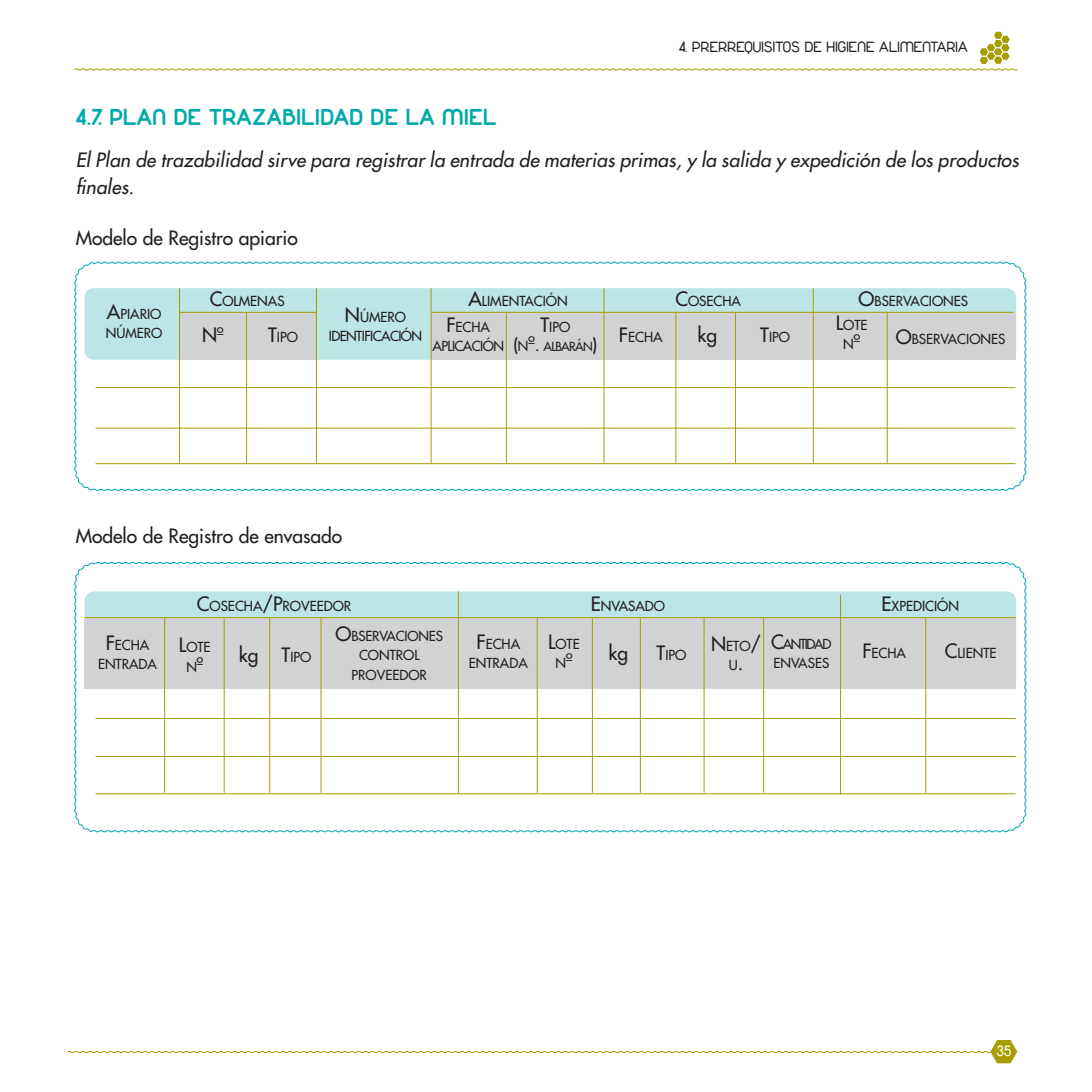
<style>
.page{position:relative;width:1092px;height:1092px;background:#fff}
.page>*{position:absolute;margin:0;border:0;box-sizing:border-box;transform-origin:0 0}
.t1{font:24.5px "Duepuntozerobold";letter-spacing:.02em;color:#00a9aa}
.t2{font:italic 19.25px/26.2px "Futura";letter-spacing:.01em;color:#231f20}
.t3{font:19.25px "Futura";color:#231f20}
.t4{font:19.25px "Futura";color:#231f20}
.t5{font:15.75px "Duepuntozero";letter-spacing:.02em;color:#231f20}
.t6{font:15.75px "Duepuntozero";color:#fff}
.t7{font:13.47px/19.2px "Futura";color:#231f20;text-align:center}
.t8{font:13.47px/19.2px "Futura";letter-spacing:-.045em;color:#231f20;text-align:center}
.t9{font:13.47px/19.2px "Futura";letter-spacing:-.1em;color:#231f20}
.t10{font:12.25px "Futura";letter-spacing:-.055em;color:#231f20}
.s1{font-size:19.25px}
.s2{font-size:17.5px}
.s3{font-size:13.47px}
.s4{font-style:inherit}
</style>
<div class="page">
<svg style="left:74px;top:31px;width:944px;height:40px"></svg>
<svg style="left:67px;top:1040px;width:951px;height:23px"></svg>
<svg style="left:74px;top:562px;width:952px;height:270px"></svg>
<div style="left:84px;top:591px;width:932px;height:98px;background:#bbe5e6;border-radius:10px"></div>
<div style="left:84px;top:618px;width:931px;height:70px;background:#d1d2d4"></div>
<svg style="left:74px;top:261px;width:952px;height:230px"></svg>
<div style="left:84px;top:288px;width:932px;height:72px;background:#bbe5e6;border-radius:10px"></div>
<div style="left:180px;top:312px;width:136px;height:48px;background:#d1d2d4"></div>
<div style="left:431px;top:312px;width:584px;height:48px;background:#d1d2d4"></div>
<hr style="left:96px;top:718px;width:919px;height:1px;background:#a79c01">
<hr style="left:96px;top:756px;width:919px;height:1px;background:#a79c01">
<hr style="left:96px;top:793px;width:919px;height:1px;background:#a79c01">
<hr style="left:85px;top:617px;width:930px;height:1px;background:#a79c01">
<hr style="left:458px;top:591px;width:1px;height:202px;background:#a79c01">
<hr style="left:164px;top:617px;width:1px;height:175px;background:#a79c01">
<hr style="left:224px;top:617px;width:1px;height:175px;background:#a79c01">
<hr style="left:269px;top:617px;width:1px;height:175px;background:#a79c01">
<hr style="left:536px;top:617px;width:1px;height:175px;background:#a79c01">
<hr style="left:592px;top:617px;width:1px;height:175px;background:#a79c01">
<hr style="left:640px;top:617px;width:1px;height:175px;background:#a79c01">
<hr style="left:703px;top:617px;width:1px;height:175px;background:#a79c01">
<hr style="left:763px;top:617px;width:1px;height:175px;background:#a79c01">
<hr style="left:925px;top:617px;width:1px;height:175px;background:#a79c01">
<hr style="left:320px;top:617px;width:1px;height:175px;background:#a79c01">
<hr style="left:840px;top:594px;width:1px;height:200px;background:#a79c01">
<hr style="left:96px;top:387px;width:919px;height:1px;background:#a79c01">
<hr style="left:96px;top:427px;width:919px;height:1px;background:#a79c01">
<hr style="left:96px;top:463px;width:919px;height:1px;background:#a79c01">
<hr style="left:431px;top:312px;width:582px;height:1px;background:#a79c01">
<hr style="left:179px;top:312px;width:138px;height:1px;background:#a79c01">
<hr style="left:179px;top:288px;width:1px;height:175px;background:#a79c01">
<hr style="left:316px;top:288px;width:1px;height:175px;background:#a79c01">
<hr style="left:430px;top:288px;width:1px;height:175px;background:#a79c01">
<hr style="left:603px;top:288px;width:1px;height:175px;background:#a79c01">
<hr style="left:735px;top:312px;width:1px;height:151px;background:#a79c01">
<hr style="left:675px;top:312px;width:1px;height:151px;background:#a79c01">
<hr style="left:886px;top:313px;width:1px;height:150px;background:#a79c01">
<hr style="left:506px;top:313px;width:1px;height:150px;background:#a79c01">
<hr style="left:812px;top:288px;width:1px;height:175px;background:#a79c01">
<hr style="left:246px;top:312px;width:1px;height:151px;background:#a79c01">
<h1 class="t1" style="left:76px;top:103px;width:422px">4.7. PLAN DE TRAZABILIDAD DE LA MIEL</h1>
<p class="t5" style="left:679px;top:38px;width:290px">4. PRERREQUISITOS DE HIGIENE ALIMENTARIA</p>
<h2 class="t2" style="left:76px;top:147px;width:944px">El Plan de trazabilidad sirve para registrar la entrada de materias primas, y la salida y expedición de los productos finales.</h2>
<h2 class="t3" style="left:76px;top:225px;width:223px">Modelo de Registro apiario</h2>
<p class="t7" style="left:210px;top:291px;width:76px"><span class="s1">C</span>OLMENAS</p>
<h2 class="t4" style="left:202px;top:322px;width:23px">Nº</h2>
<p class="t7" style="left:106px;top:304px;width:58px;text-align:left"><span class="s1">A</span>PIARIO<br>NÚMERO</p>
<p class="t8" style="left:329px;top:307px;width:95px"><span class="s1">N</span> ÚMERO<br>IDENTIFICACIÓN</p>
<p class="t7" style="left:268px;top:327px;width:31px"><span class="s1">T</span>IPO</p>
<p class="t7" style="left:446px;top:287px;width:123px;line-height:26.4px;text-align:left;text-indent:22px"><span class="s1">A</span>LIMENTACIÓN<br><span class="s1">F</span>ECHA</p>
<p class="t8" style="left:432px;top:336px;width:73px">APLICACIÓN</p>
<p class="t7" style="left:540px;top:317px;width:31px"><span class="s1">T</span>IPO</p>
<p class="t10" style="left:513px;top:339px;width:85px"><span class="s2">(</span><span class="s3">N</span><span class="s1">º</span><span class="s2">.</span> ALBARÁN<span class="s2">)</span></p>
<p class="t7" style="left:675px;top:291px;width:67px"><span class="s1">C</span>OSECHA</p>
<p class="t7" style="left:619px;top:327px;width:45px"><span class="s1">F</span>ECHA</p>
<h2 class="t3" style="left:697px;top:323px;width:21px">kg</h2>
<p class="t7" style="left:760px;top:327px;width:31px"><span class="s1">T</span>IPO</p>
<p class="t7" style="left:835px;top:288px;width:134px;line-height:24.3px;text-align:left;text-indent:23px"><span class="s1">O</span>BSERVACIONES<br><span class="s1">L</span>OTE</p>
<p class="t7" style="left:843px;top:334px;width:18px">N<span class="s1">º</span></p>
<p class="t7" style="left:895px;top:329px;width:111px"><span class="s1">O</span>BSERVACIONES</p>
<h2 class="t3" style="left:76px;top:523px;width:268px">Modelo de Registro de envasado</h2>
<p class="t7" style="left:197px;top:596px;width:155px"><span class="s1">C</span>OSECHA<span class="s1">/P</span>ROVEEDOR</p>
<p class="t7" style="left:590px;top:596px;width:76px"><span class="s1">E</span> NVASADO</p>
<p class="t7" style="left:881px;top:596px;width:79px"><span class="s1">E</span>XPEDICIÓN</p>
<p class="t7" style="left:335px;top:626px;width:109px"><span class="s1">O</span>BSERVACIONES<br>CONTROL<br>PROVEEDOR</p>
<p class="t7" style="left:711px;top:636px;width:52px"><span class="s1">N</span> ETO<span class="s1">/<br></span>U<span class="s1">.</span></p>
<p class="t9" style="left:771px;top:633px;width:62px"><span class="s1">C</span>ANTIDAD<br>ENVASES</p>
<p class="t7" style="left:98px;top:635px;width:60px"><span class="s1">F</span>ECHA<br>ENTRADA</p>
<p class="t7" style="left:469px;top:633px;width:60px"><span class="s1">F</span>ECHA<br>ENTRADA</p>
<p class="t7" style="left:862px;top:643px;width:45px"><span class="s1">F</span>ECHA</p>
<p class="t7" style="left:179px;top:637px;width:33px"><span class="s1">L</span>OTE<br>N<span class="s1">º</span></p>
<p class="t7" style="left:548px;top:633px;width:33px"><span class="s1">L</span>OTE<br>N<span class="s1">º</span></p>
<h2 class="t3" style="left:239px;top:642px;width:53px">kg <span class="s4">T</span></h2>
<h2 class="t3" style="left:608px;top:640px;width:21px">kg</h2>
<p class="t7" style="left:944px;top:643px;width:53px"><span class="s1">C</span>LIENTE</p>
<p class="t7" style="left:290px;top:647px;width:22px">IPO</p>
<p class="t7" style="left:656px;top:645px;width:31px"><span class="s1">T</span>IPO</p>
<p class="t6" style="left:996px;top:1041px;width:16px">35</p>
</div>
